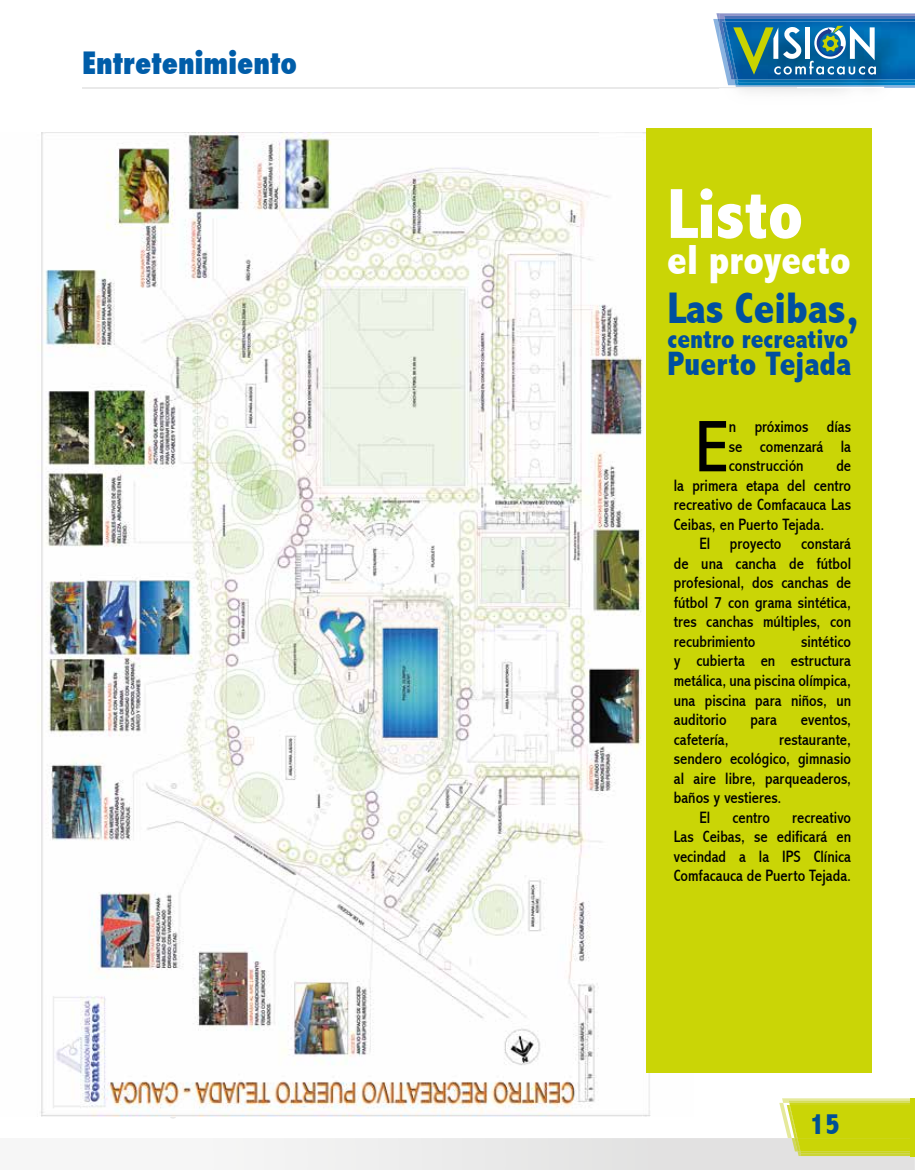
<style>
.page{position:relative;width:915px;height:1170px;background:#fff}
.page>*{position:absolute;margin:0;border:0;box-sizing:border-box;transform-origin:0 0}
.t1{font:condensed 73.8px "Abadi";color:#000}
.t2{font:800 condensed 71.55px "Abadi";color:#fff}
.t3{font:800 condensed 44.25px "Abadi";color:#004f9f}
.t4{font:800 condensed 42.15px "Abadi";color:#fff}
.t5{font:800 condensed 33.9px "Abadi";color:#004f9f}
.t6{font:800 condensed 30px "Futura";color:#005da9}
.t7{font:800 condensed 30px "Abadi";color:#005095}
.t8{font:800 condensed 27.3px "Abadi";color:#004f9f}
.t9{font:condensed 16.5px/19.5px "Abadi";color:#000;text-align:justify}
</style>
<div class="page">
<hr style="left:82px;top:87px;width:714px;height:1px;background:#e9e9e9">
<img style="left:735px;top:85px;width:179px;height:3px">
<svg style="left:713px;top:13px;width:201px;height:72px;background:#4086af"></svg>
<svg style="left:41px;top:1098px;width:873px;height:71px"></svg>
<hr style="left:914px;top:13px;width:1px;height:74px;background:#0074bd">
<div style="left:909px;top:1097px;width:5px;height:59px;background:#cad506"></div>
<img style="left:38px;top:132px;width:655px;height:984px">
<div style="left:646px;top:128px;width:225px;height:944px;background:#cad506"></div>
<h3 class="t6" style="left:82px;top:42px;width:216px">Entretenimiento</h3>
<h2 class="t2" style="left:667px;top:172px;width:137px">Listo</h2>
<h3 class="t4" style="left:667px;top:236px;width:185px">el proyecto</h3>
<h3 class="t3" style="left:667px;top:282px;width:193px">Las Ceibas,</h3>
<h3 class="t8" style="left:667px;top:323px;width:182px">centro recreativo</h3>
<h3 class="t5" style="left:667px;top:344px;width:185px">Puerto Tejada</h3>
<h1 class="t1" style="left:694px;top:404px;width:35px">E</h1>
<p class="t9" style="left:728px;top:417px;width:124px">n próximos días se comenzará la construcción</p>
<p class="t9" style="left:673px;top:456px;width:179px;text-indent:162px">de la primera etapa del centro recreativo de Comfacauca Las Ceibas, en Puerto Tejada.</p>
<p class="t9" style="left:673px;top:534px;width:179px;text-indent:26px">El proyecto constará de una cancha de fútbol profesional, dos canchas de fútbol 7 con grama sintética, tres canchas múltiples, con recubrimiento</p>
<p class="t9" style="left:673px;top:632px;width:179px;text-indent:127px">sintético y cubierta en estructura metálica, una piscina olímpica, una piscina para niños, un auditorio</p>
<p class="t9" style="left:750px;top:710px;width:28px">para</p>
<p class="t9" style="left:800px;top:710px;width:52px">eventos,</p>
<p class="t9" style="left:673px;top:729px;width:56px">cafetería,</p>
<p class="t9" style="left:779px;top:729px;width:73px">restaurante,</p>
<p class="t9" style="left:673px;top:749px;width:179px">sendero ecológico, gimnasio</p>
<p class="t9" style="left:673px;top:768px;width:179px">al aire libre, parqueaderos,</p>
<p class="t9" style="left:673px;top:788px;width:109px">baños y vestieres.</p>
<p class="t9" style="left:699px;top:807px;width:12px">El</p>
<p class="t9" style="left:732px;top:807px;width:39px">centro</p>
<p class="t9" style="left:673px;top:807px;width:179px;text-indent:118px">recreativo Las Ceibas, se edificará en vecindad a la IPS Clínica Comfacauca de Puerto Tejada.</p>
<h3 class="t7" style="left:809px;top:1106px;width:32px">15</h3>
</div>
